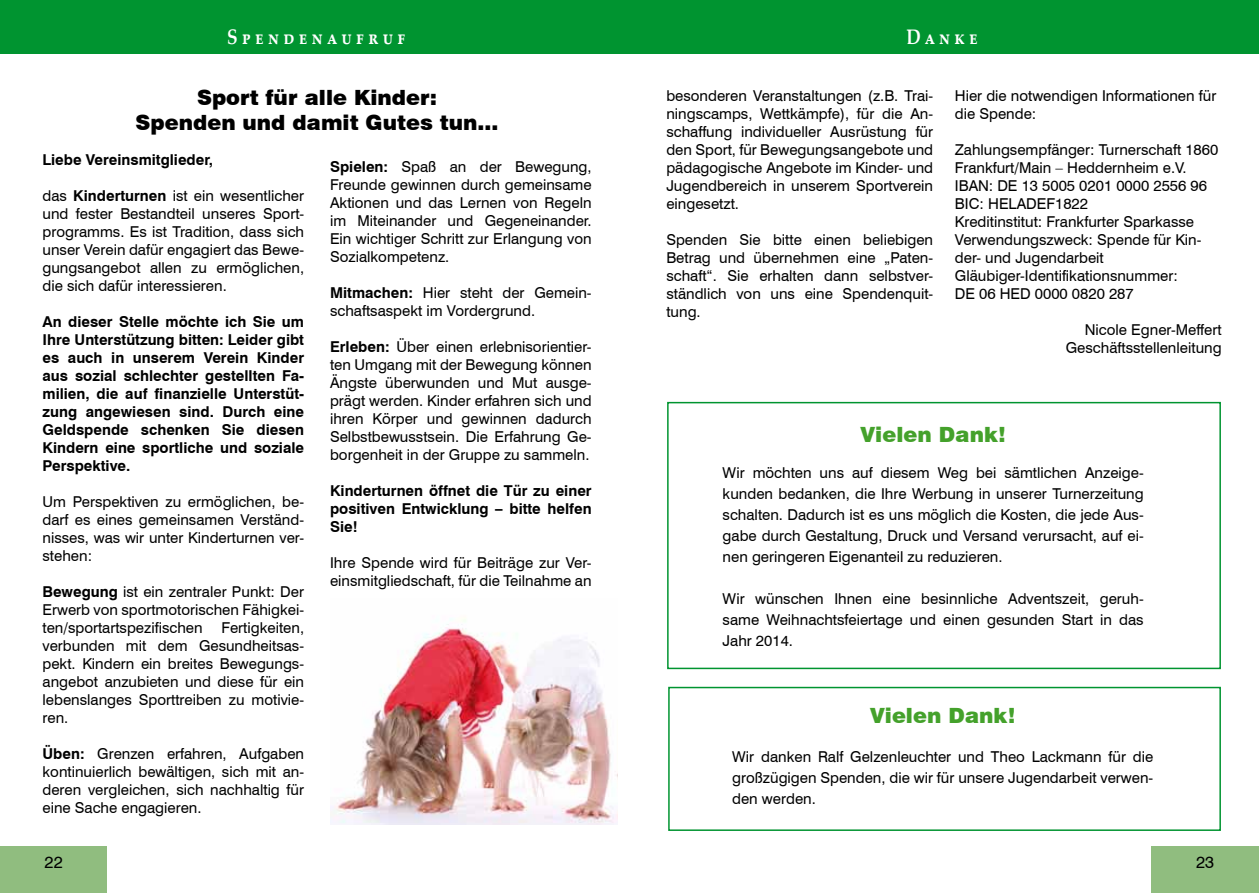
<style>
.page{position:relative;width:1259px;height:893px;background:#fff}
.page>*{position:absolute;margin:0;border:0;box-sizing:border-box;transform-origin:0 0}
.t1{font:900 21px/25.2px "Swiss 721 BT";color:#000;text-align:center}
.t2{font:900 21px "Swiss 721 BT";color:#44a12b}
.t3{font:700 21px "Palatino Linotype";color:#fff;scale:.82 1}
.t4{font:16.5px "Swiss 721 BT";color:#000}
.t5{font:15px/18px "Swiss 721 BT";color:#000;text-align:justify}
.t6{font:700 15px/18px "Swiss 721 BT";color:#000;text-align:justify}
.s1{font-weight:700}
</style>
<div class="page">
<div style="left:0;top:0;width:1259px;height:54px;background:#009430"></div>
<div style="left:0;top:847px;width:106px;height:46px;background:#90bd7f"></div>
<div style="left:1151px;top:846px;width:108px;height:47px;background:#90bd7f"></div>
<img style="left:330px;top:618px;width:287px;height:207px">
<div style="left:668px;top:687px;width:553px;height:144px;border:2px solid #009430"></div>
<div style="left:667px;top:402px;width:554px;height:267px;border:2px solid #009430"></div>
<h1 class="t3" style="left:227px;top:22px;width:219px">S p e n d e n a u f r u f</h1>
<h1 class="t3" style="left:906px;top:22px;width:88px">D a n k e</h1>
<h1 class="t1" style="left:136px;top:85px;width:364px">Sport für alle Kinder:<br>Spenden und damit Gutes tun…</h1>
<p class="t5" style="left:330px;top:158px;width:263px"><span class="s1">Spielen:</span> Spaß an der Bewegung, Freunde gewinnen durch gemeinsame Aktionen und das Lernen von Regeln im Miteinander und Gegeneinander.<br>Ein wichtiger Schritt zur Erlangung von Sozialkompetenz.</p>
<p class="t5" style="left:330px;top:284px;width:263px"><span class="s1">Mitmachen:</span> Hier steht der Gemein&shy;schaftsaspekt im Vordergrund.</p>
<p class="t5" style="left:330px;top:338px;width:263px"><span class="s1">Erleben:</span> Über einen erlebnisorientier&shy;ten Umgang mit der Bewegung können Ängste überwunden und Mut ausge&shy;prägt werden. Kinder erfahren sich und ihren Körper und gewinnen dadurch Selbstbewusstsein. Die Erfahrung Ge&shy;borgenheit in der Gruppe zu sammeln.</p>
<p class="t6" style="left:330px;top:482px;width:263px">Kinderturnen öffnet die Tür zu einer positiven Entwicklung – bitte helfen Sie!</p>
<p class="t5" style="left:330px;top:554px;width:263px">Ihre Spende wird für Beiträge zur Ver&shy;einsmitgliedschaft, für die Teilnahme an</p>
<p class="t6" style="left:43px;top:151px;width:172px">Liebe Vereinsmitglieder,</p>
<p class="t5" style="left:43px;top:187px;width:263px">das <span class="s1">Kinderturnen</span> ist ein wesentlicher und fester Bestandteil unseres Sport&shy;programms. Es ist Tradition, dass sich unser Verein dafür engagiert das Bewe&shy;gungsangebot allen zu ermöglichen, die sich dafür interessieren.</p>
<p class="t6" style="left:43px;top:313px;width:263px">An dieser Stelle möchte ich Sie um Ihre Unterstützung bitten: Leider gibt es auch in unserem Verein Kinder aus sozial schlechter gestellten Fa&shy;milien, die auf finanzielle Unterstüt&shy;zung angewiesen sind. Durch eine Geldspende schenken Sie diesen Kindern eine sportliche und soziale Perspektive.</p>
<p class="t5" style="left:43px;top:493px;width:263px">Um Perspektiven zu ermöglichen, be&shy;darf es eines gemeinsamen Verständ&shy;nisses, was wir unter Kinderturnen ver&shy;stehen:</p>
<p class="t5" style="left:43px;top:583px;width:263px"><span class="s1">Bewegung</span> ist ein zentraler Punkt: Der Erwerb von sportmotorischen Fähigkei&shy;ten/sportartspezifischen</p>
<p class="t5" style="left:43px;top:619px;width:263px;text-indent:179px">Fertigkeiten, verbunden mit dem Gesundheitsas&shy;pekt. Kindern ein breites Bewegungs&shy;angebot anzubieten und diese für ein lebenslanges Sporttreiben zu motivie&shy;ren.</p>
<p class="t5" style="left:43px;top:745px;width:263px"><span class="s1">Üben:</span> Grenzen erfahren, Aufgaben kontinuierlich bewältigen, sich mit an&shy;deren vergleichen, sich nachhaltig für eine Sache engagieren.</p>
<p class="t4" style="left:45px;top:852px;width:20px">22</p>
<p class="t5" style="left:666px;top:86px;width:268px">besonderen Veranstaltungen (z.B. Trai&shy;ningscamps, Wettkämpfe), für die An&shy;schaffung individueller Ausrüstung für den Sport, für Bewegungsangebote und pädagogische Angebote im Kinder- und Jugendbereich in unserem Sportverein eingesetzt.</p>
<p class="t5" style="left:666px;top:230px;width:268px">Spenden Sie bitte einen beliebigen Betrag und übernehmen eine „Paten&shy;schaft“. Sie erhalten dann selbstver&shy;ständlich von uns eine Spendenquit&shy;tung.</p>
<p class="t5" style="left:955px;top:86px;width:263px">Hier die notwendigen Informationen für die Spende:</p>
<p class="t5" style="left:955px;top:140px;width:265px;text-align:left">Zahlungsempfänger: Turnerschaft 1860<br>Frankfurt/Main – Heddernheim e.V.<br>IBAN: DE 13 5005 0201 0000 2556 96<br>BIC: HELADEF1822<br>Kreditinstitut: Frankfurter Sparkasse<br>Verwendungszweck: Spende für Kin&shy;der- und Jugendarbeit<br>Gläubiger-Identifikationsnummer:<br>DE 06 HED 0000 0820 287</p>
<p class="t5" style="left:1065px;top:320px;width:157px;text-align:right">Nicole Egner-Meffert<br>Geschäftsstellenleitung</p>
<h1 class="t2" style="left:860px;top:422px;width:147px">Vielen Dank!</h1>
<p class="t5" style="left:722px;top:462px;width:422px;line-height:21px">Wir möchten uns auf diesem Weg bei sämtlichen Anzeige&shy;kunden bedanken, die Ihre Werbung in unserer Turnerzeitung schalten. Dadurch ist es uns möglich die Kosten, die jede Aus&shy;gabe durch Gestaltung, Druck und Versand verursacht, auf ei&shy;nen geringeren Eigenanteil zu reduzieren.</p>
<p class="t5" style="left:722px;top:588px;width:422px;line-height:21px">Wir wünschen Ihnen eine besinnliche Adventszeit, geruh&shy;same Weihnachtsfeiertage und einen gesunden Start in das Jahr 2014.</p>
<h1 class="t2" style="left:870px;top:702px;width:147px">Vielen Dank!</h1>
<p class="t5" style="left:732px;top:746px;width:422px;line-height:21px">Wir danken Ralf Gelzenleuchter und Theo Lackmann für die großzügigen Spenden, die wir für unsere Jugendarbeit verwen&shy;den werden.</p>
<p class="t4" style="left:1196px;top:852px;width:20px">23</p>
</div>
